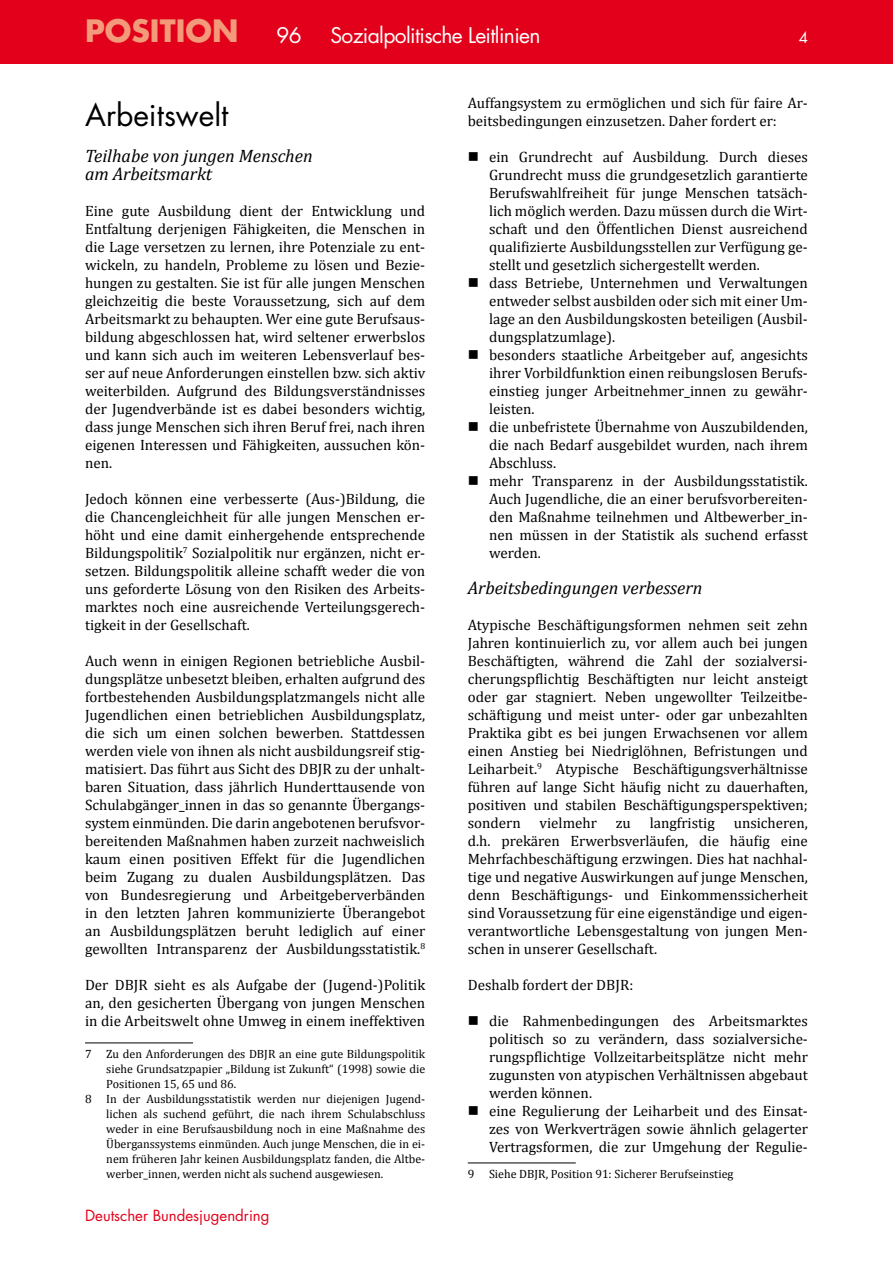
<style>
.page{position:relative;width:893px;height:1263px;background:#fff}
.page>*{position:absolute;margin:0;border:0;box-sizing:border-box;transform-origin:0 0}
.Zwischentitel{font:30px "Futura Std";color:#000}
.t1{font:700 30px "Futura Std";color:#f29a79}
.t2{font:21px "Futura Std";letter-spacing:-.03em;color:#fff}
.Zwischentitel_b{font:italic 18px/18px "Cambria";color:#000}
.Grundtext{font:15px/18px "Cambria";color:#000;text-align:justify}
.t3{font:15px "Futura Std";color:#e2001a}
.t4{font:15px "Futura Std";color:#fff}
.Fussnote{font:12px/15px "Cambria";color:#000;text-align:justify}
</style>
<div class="page">
<div style="left:0;top:0;width:893px;height:64px;background:#e2001a"></div>
<hr style="left:85px;top:1042px;width:108px;height:1px;background:#000">
<hr style="left:468px;top:1162px;width:108px;height:1px;background:#000">
<h1 class="t1" style="left:85px;top:11px;width:155px">POSITION</h1>
<h2 class="t2" style="left:276px;top:22px;width:27px">96</h2>
<h2 class="t2" style="left:330px;top:22px;width:212px">Sozialpolitische Leitlinien</h2>
<p class="t4" style="left:799px;top:28px;width:11px">4</p>
<p class="Zwischentitel" style="left:85px;top:96px;width:145px">Arbeitswelt</p>
<p class="Zwischentitel_b" style="left:85px;top:146px;width:229px">Teilhabe von jungen Menschen am Arbeitsmarkt</p>
<p class="Grundtext" style="left:85px;top:202px;width:342px">Eine gute Ausbildung dient der Entwicklung und Entfaltung derjenigen Fähigkeiten, die Menschen in die Lage versetzen zu lernen, ihre Potenziale zu ent&shy;wickeln, zu handeln, Probleme zu lösen und Bezie&shy;hungen zu gestalten. Sie ist für alle jungen Menschen gleichzeitig die beste Voraussetzung, sich auf dem Arbeitsmarkt zu behaupten. Wer eine gute Berufsaus&shy;bildung abgeschlossen hat, wird seltener erwerbslos und kann sich auch im weiteren Lebensverlauf bes&shy;ser auf neue Anforderungen einstellen bzw. sich aktiv weiterbilden. Aufgrund des Bildungsverständnisses der Jugendverbände ist es dabei besonders wichtig, dass junge Menschen sich ihren Beruf frei, nach ihren eigenen Interessen und Fähigkeiten, aussuchen kön&shy;nen.</p>
<p class="Grundtext" style="left:85px;top:490px;width:342px">Jedoch können eine verbesserte (Aus-)Bildung, die die Chancengleichheit für alle jungen Menschen er&shy;höht und eine damit einhergehende entsprechende Bildungspolitik<sup>7</sup> Sozialpolitik nur ergänzen, nicht er&shy;setzen. Bildungspolitik alleine schafft weder die von uns geforderte Lösung von den Risiken des Arbeits&shy;marktes noch eine ausreichende Verteilungsgerech&shy;tigkeit in der Gesellschaft.</p>
<p class="Grundtext" style="left:85px;top:652px;width:342px">Auch wenn in einigen Regionen betriebliche Ausbil&shy;dungsplätze unbesetzt bleiben, erhalten aufgrund des fortbestehenden Ausbildungsplatzmangels nicht alle Jugendlichen einen betrieblichen Ausbildungsplatz, die sich um einen solchen bewerben. Stattdessen werden viele von ihnen als nicht ausbildungsreif stig&shy;matisiert. Das führt aus Sicht des DBJR zu der unhalt&shy;baren Situation, dass jährlich Hunderttausende von Schulabgänger_innen in das so genannte Übergangs&shy;system einmünden. Die darin angebotenen berufsvor&shy;bereitenden Maßnahmen haben zurzeit nachweislich kaum einen positiven Effekt für die Jugendlichen beim Zugang zu dualen Ausbildungsplätzen. Das von Bundesregierung und Arbeitgeberverbänden in den letzten Jahren kommunizierte Überangebot an Ausbildungsplätzen beruht lediglich auf einer gewollten Intransparenz der Ausbildungsstatistik.<sup>8</sup></p>
<p class="Grundtext" style="left:85px;top:976px;width:342px">Der DBJR sieht es als Aufgabe der (Jugend-)Politik an, den gesicherten Übergang von jungen Menschen in die Arbeitswelt ohne Umweg in einem ineffektiven</p>
<p class="Fussnote" style="left:106px;top:1046px;width:320px;text-indent:-21px">7 Zu den Anforderungen des DBJR an eine gute Bildungspolitik siehe Grundsatzpapier „Bildung ist Zukunft“ (1998) sowie die Positionen 15, 65 und 86.</p>
<p class="Fussnote" style="left:106px;top:1091px;width:320px;text-indent:-21px">8 In der Ausbildungsstatistik werden nur diejenigen Jugend&shy;lichen als suchend geführt, die nach ihrem Schulabschluss weder in eine Berufsausbildung noch in eine Maßnahme des Überganssystems einmünden. Auch junge Menschen, die in ei&shy;nem früheren Jahr keinen Ausbildungsplatz fanden, die Altbe&shy;werber_innen, werden nicht als suchend ausgewiesen.</p>
<p class="t3" style="left:85px;top:1206px;width:186px">Deutscher Bundesjugendring</p>
<p class="Grundtext" style="left:468px;top:94px;width:342px">Auffangsystem zu ermöglichen und sich für faire Ar&shy;beitsbedingungen einzusetzen. Daher fordert er:</p>
<p class="Grundtext" style="left:489px;top:148px;width:320px;text-indent:-21px">■ ein Grundrecht auf Ausbildung. Durch dieses Grundrecht muss die grundgesetzlich garantierte Berufswahlfreiheit für junge Menschen tatsäch&shy;lich möglich werden. Dazu müssen durch die Wirt&shy;schaft und den Öffentlichen Dienst ausreichend qualifizierte Ausbildungsstellen zur Verfügung ge&shy;stellt und gesetzlich sichergestellt werden.</p>
<p class="Grundtext" style="left:489px;top:274px;width:320px;text-indent:-21px">■ dass Betriebe, Unternehmen und Verwaltungen entweder selbst ausbilden oder sich mit einer Um&shy;lage an den Ausbildungskosten beteiligen (Ausbil&shy;dungsplatzumlage).</p>
<p class="Grundtext" style="left:489px;top:346px;width:320px;text-indent:-21px">■ besonders staatliche Arbeitgeber auf, angesichts ihrer Vorbildfunktion einen reibungslosen Berufs&shy;einstieg junger Arbeitnehmer_innen zu gewähr&shy;leisten.</p>
<p class="Grundtext" style="left:489px;top:418px;width:320px;text-indent:-21px">■ die unbefristete Übernahme von Auszubildenden, die nach Bedarf ausgebildet wurden, nach ihrem Abschluss.</p>
<p class="Grundtext" style="left:489px;top:472px;width:320px;text-indent:-21px">■ mehr Transparenz in der Ausbildungsstatistik.<br>Auch Jugendliche, die an einer berufsvorbereiten&shy;den Maßnahme teilnehmen und Altbewerber_in&shy;nen müssen in der Statistik als suchend erfasst werden.</p>
<p class="Zwischentitel_b" style="left:468px;top:578px;width:236px">Arbeitsbedingungen verbessern</p>
<p class="Grundtext" style="left:468px;top:616px;width:342px">Atypische Beschäftigungsformen nehmen seit zehn Jahren kontinuierlich zu, vor allem auch bei jungen Beschäftigten, während die Zahl der sozialversi&shy;cherungspflichtig Beschäftigten nur leicht ansteigt oder gar stagniert. Neben ungewollter Teilzeitbe&shy;schäftigung und meist unter- oder gar unbezahlten Praktika gibt es bei jungen Erwachsenen vor allem einen Anstieg bei Niedriglöhnen, Befristungen und Leiharbeit.<sup>9</sup> Atypische Beschäftigungsverhältnisse führen auf lange Sicht häufig nicht zu dauerhaften, positiven und stabilen Beschäftigungsperspektiven; sondern</p>
<p class="Grundtext" style="left:540px;top:814px;width:59px">vielmehr</p>
<p class="Grundtext" style="left:616px;top:814px;width:17px">zu</p>
<p class="Grundtext" style="left:650px;top:814px;width:67px">langfristig</p>
<p class="Grundtext" style="left:468px;top:814px;width:342px;text-indent:266px">unsicheren, d.h. prekären Erwerbsverläufen, die häufig eine Mehrfachbeschäftigung erzwingen. Dies hat nachhal&shy;tige und negative Auswirkungen auf junge Menschen, denn Beschäftigungs- und Einkommenssicherheit sind Voraussetzung für eine eigenständige und eigen&shy;verantwortliche Lebensgestaltung von jungen Men&shy;schen in unserer Gesellschaft.</p>
<p class="Grundtext" style="left:468px;top:976px;width:167px">Deshalb fordert der DBJR:</p>
<p class="Grundtext" style="left:489px;top:1012px;width:320px;text-indent:-21px">■ die Rahmenbedingungen des Arbeitsmarktes politisch so zu verändern, dass sozialversiche&shy;rungspflichtige Vollzeitarbeitsplätze nicht mehr zugunsten von atypischen Verhältnissen abgebaut werden können.</p>
<p class="Grundtext" style="left:489px;top:1102px;width:320px;text-indent:-21px">■ eine Regulierung der Leiharbeit und des Einsat&shy;zes von Werkverträgen sowie ähnlich gelagerter Vertragsformen, die zur Umgehung der Regulie-</p>
<p class="Fussnote" style="left:468px;top:1166px;width:267px">9 Siehe DBJR, Position 91: Sicherer Berufseinstieg</p>
</div>
